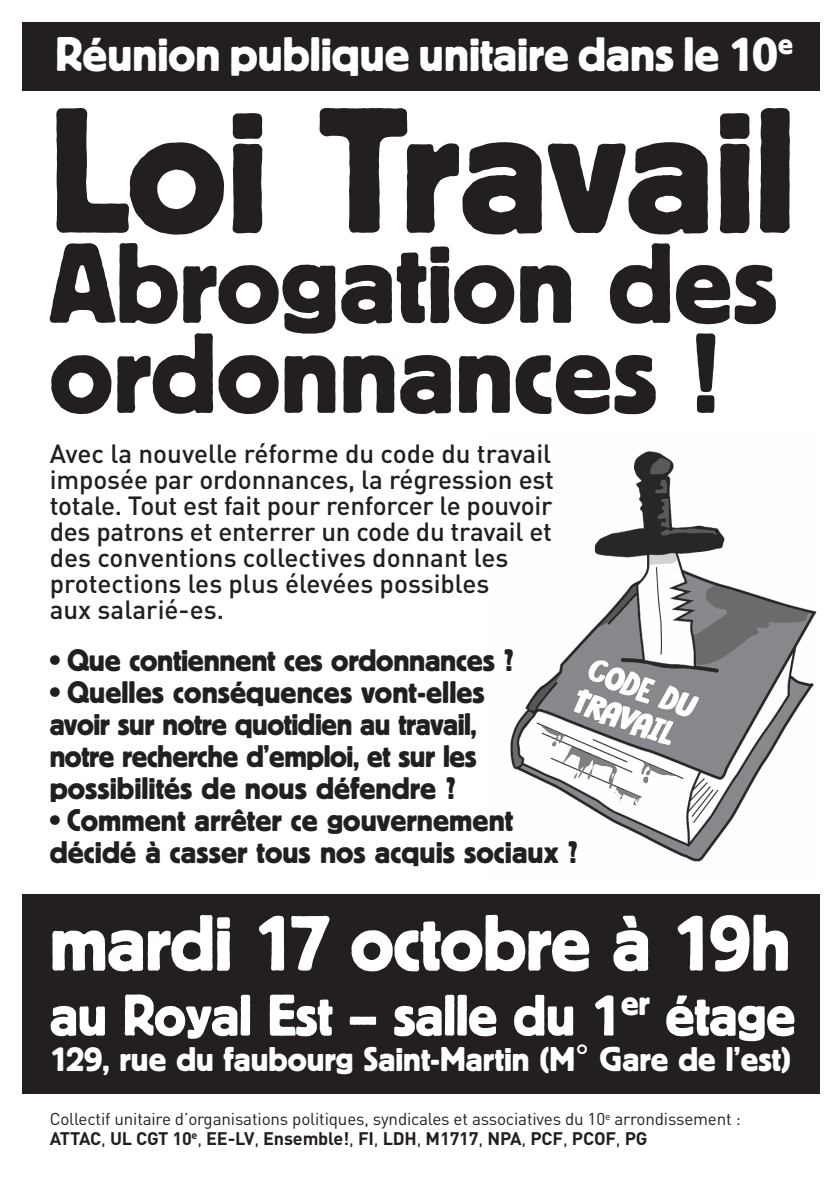
<style>
.page{position:relative;width:840px;height:1191px;background:#fff}
.page>*{position:absolute;margin:0;border:0;box-sizing:border-box;transform-origin:0 0}
.t1{font:177px "Block BE";color:#231f20}
.t2{font:113px/90px "Block BE";color:#231f20}
.t3{font:79px "Block BE";letter-spacing:-.01em;color:#fff}
.t4{font:58px "Block BE";letter-spacing:-.01em;color:#fff}
.t5{font:48px "Block BE";color:#fff}
.t6{font:34px "Block BE";color:#fff}
.t7{font:31px/32px "Block BE";color:#231f20}
.t8{font:500 26px/26px "DIN";letter-spacing:-.005em;color:#231f20}
.t9{font:700 18px "DIN";letter-spacing:-.01em;color:#231f20}
.t10{font:17px "DIN";letter-spacing:-.01em;color:#231f20}
.s1{font-family:"Lucida Grande"}
.s2{font-weight:400}
</style>
<div class="page">
<img style="left:510px;top:451px;width:305px;height:411px">
<div style="left:23px;top:23px;width:796px;height:68px;background:#231f20"></div>
<div style="left:23px;top:894px;width:796px;height:199px;background:#231f20"></div>
<h3 class="t5" style="left:55px;top:28px;width:738px">Réunion publique unitaire dans le 10<sup>e</sup></h3>
<h1 class="t1" style="left:50px;top:72px;width:746px">Loi Travail</h1>
<h2 class="t2" style="left:50px;top:235px;width:729px">Abrogation des ordonnances !</h2>
<p class="t8" style="left:50px;top:440px;width:505px">Avec la nouvelle réforme du code du travail imposée par ordonnances, la régression est totale. Tout est fait pour renforcer le pouvoir des patrons et enterrer un code du travail et des conventions collectives donnant les protections les plus élevées possibles<br>aux salarié-es.</p>
<p class="t7" style="left:50px;top:643px;width:466px">• Que contiennent ces ordonnances ?</p>
<p class="t7" style="left:50px;top:675px;width:436px">• Quelles conséquences vont-elles avoir sur notre quotidien au travail, notre recherche d’emploi, et sur les possibilités de nous défendre ?</p>
<p class="t7" style="left:50px;top:803px;width:530px">• Comment arrêter ce gouvernement décidé à casser tous nos acquis sociaux ?</p>
<h3 class="t3" style="left:50px;top:898px;width:742px">mardi 17 octobre à 19h</h3>
<h3 class="t4" style="left:50px;top:982px;width:747px">au Royal Est – salle du 1<sup>er</sup> étage</h3>
<h3 class="t6" style="left:50px;top:1039px;width:742px">129, rue du faubourg Saint-Martin (M<span class="s1">°</span> Gare de l’est)</h3>
<p class="t10" style="left:50px;top:1109px;width:692px">Collectif unitaire d’organisations politiques, syndicales et associatives du 10<sup>e</sup> arrondissement :</p>
<p class="t9" style="left:50px;top:1128px;width:599px">ATTAC<span class="s2">,</span> UL CGT 10<sup>e</sup><span class="s2">,</span> EE-LV<span class="s2">,</span> Ensemble!<span class="s2">,</span> FI<span class="s2">,</span> LDH<span class="s2">,</span> M1717<span class="s2">,</span> NPA<span class="s2">,</span> PCF<span class="s2">,</span> PCOF<span class="s2">,</span> PG</p>
</div>
